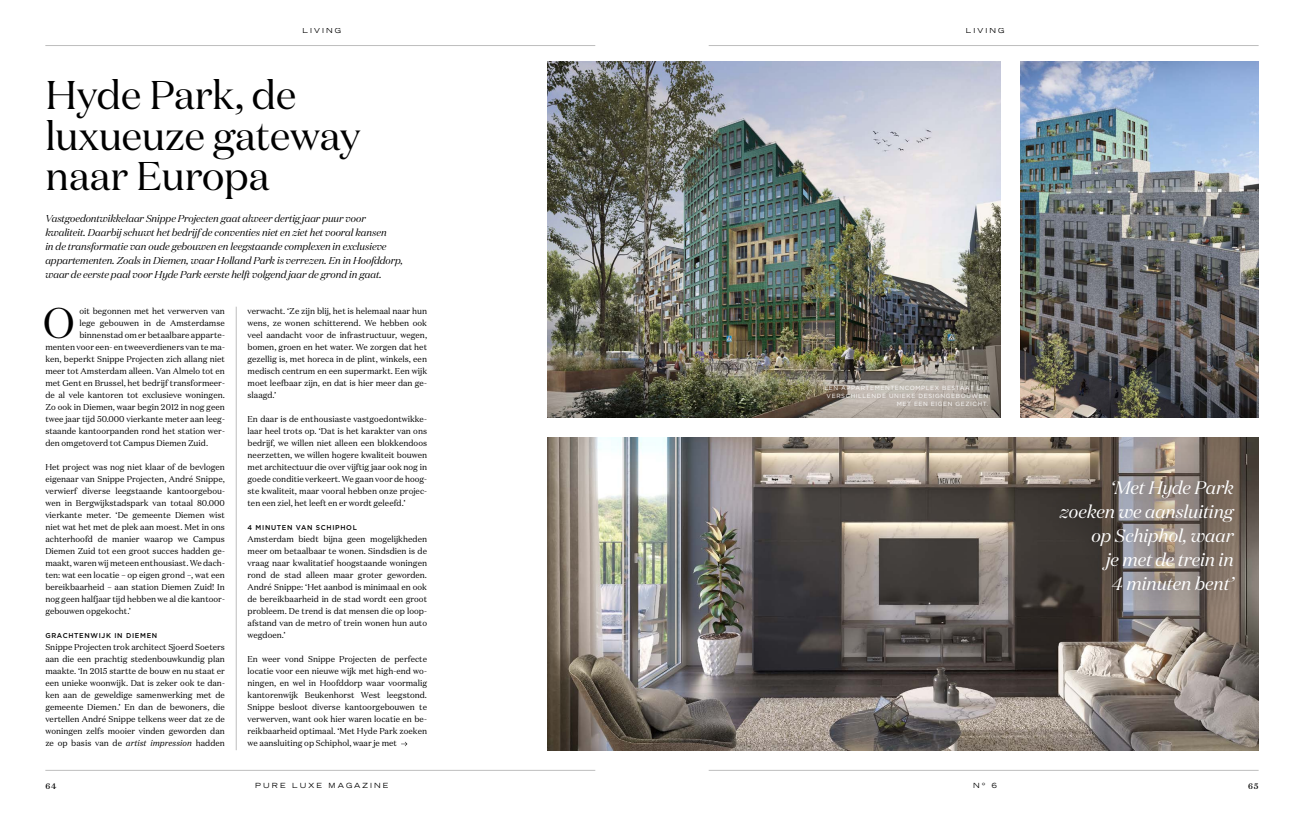
<style>
.page{position:relative;width:1304px;height:823px;background:#fff}
.page>*{position:absolute;margin:0;border:0;box-sizing:border-box;transform-origin:0 0}
.t1{font:42.8px "Domaine Display";color:#000}
.t2{font:40px/40px "Domaine Display";color:#000}
.t3{font:italic 18px/24px "Domaine Display";color:#fff;text-align:right}
.t4{font:italic 10px/14px "Domaine Display";color:#000}
.t5{font:8.5px/12px "Domaine Text";color:#000;text-align:justify}
.t6{font:500 8px "Domaine Text";color:#000}
.t7{font:500 7px "Gotham";letter-spacing:.1em;color:#000}
.t8{font:expanded 7px "Trade Gothic LT";letter-spacing:.3em;color:#000}
.t9{font:6px/8px "Gotham";letter-spacing:.1em;color:#fff;text-align:right}
.s1{font-style:italic}
</style>
<div class="page">
<hr style="left:709px;top:769px;width:550px;height:1px;background:#bebebe">
<hr style="left:45px;top:769px;width:550px;height:1px;background:#bebebe">
<hr style="left:709px;top:45px;width:550px;height:1px;background:#bebebe">
<hr style="left:45px;top:45px;width:550px;height:1px;background:#bebebe">
<svg style="left:401px;top:741px;width:6px;height:4px"></svg>
<img style="left:548px;top:61px;width:452px;height:356px">
<img style="left:1020px;top:61px;width:239px;height:356px">
<img style="left:548px;top:437px;width:711px;height:312px">
<hr style="left:236px;top:306px;width:1px;height:443px;background:#bebebe">
<svg style="left:1038px;top:457px;width:219px;height:157px"></svg>
<p class="t8" style="left:302px;top:26px;width:40px">LIVING</p>
<p class="t8" style="left:966px;top:26px;width:40px">LIVING</p>
<h2 class="t2" style="left:45px;top:75px;width:316px">Hyde Park, de luxueuze gateway naar Europa</h2>
<p class="t4" style="left:45px;top:211px;width:359px">Vastgoedontwikkelaar Snippe Projecten gaat alweer dertig jaar puur voor kwaliteit. Daarbij schuwt het bedrijf de conventies niet en ziet het vooral kansen<br>in de transformatie van oude gebouwen en leegstaande complexen in exclusieve appartementen. Zoals in Diemen, waar Holland Park is verrezen. En in Hoofddorp, waar de eerste paal voor Hyde Park eerste helft volgend jaar de grond in gaat.</p>
<p class="t5" style="left:248px;top:304px;width:181px">verwacht. ‘Ze zijn blij, het is helemaal naar hun wens, ze wonen schitterend. We hebben ook veel aandacht voor de infrastructuur, wegen, bomen, groen en het water. We zorgen dat het gezellig is, met horeca in de plint, winkels, een medisch centrum en een supermarkt. Een wijk moet leefbaar zijn, en dat is hier meer dan ge&shy;slaagd.’</p>
<p class="t5" style="left:248px;top:412px;width:181px">En daar is de enthousiaste vastgoedontwikke&shy;laar heel trots op. ‘Dat is het karakter van ons bedrijf, we willen niet alleen een blokkendoos neerzetten, we willen hogere kwaliteit bouwen met architectuur die over vijftig jaar ook nog in goede conditie verkeert. We gaan voor de hoog&shy;ste kwaliteit, maar vooral hebben onze projec&shy;ten een ziel, het leeft en er wordt geleefd.’</p>
<p class="t7" style="left:248px;top:522px;width:111px">4 MINUTEN VAN SCHIPHOL</p>
<p class="t5" style="left:248px;top:532px;width:181px">Amsterdam biedt bijna geen mogelijkheden meer om betaalbaar te wonen. Sindsdien is de vraag naar kwalitatief hoogstaande woningen rond de stad alleen maar groter geworden.<br>André Snippe: ‘Het aanbod is minimaal en ook de bereikbaarheid in de stad wordt een groot probleem. De trend is dat mensen die op loop&shy;afstand van de metro of trein wonen hun auto wegdoen.’</p>
<p class="t5" style="left:248px;top:652px;width:181px">En weer vond Snippe Projecten de perfecte locatie voor een nieuwe wijk met high-end wo&shy;ningen, en wel in Hoofddorp waar voormalig kantorenwijk Beukenhorst West leegstond.<br>Snippe besloot diverse kantoorgebouwen te verwerven, want ook hier waren locatie en be&shy;reikbaarheid optimaal. ‘Met Hyde Park zoeken we aansluiting op Schiphol, waar je met</p>
<h1 class="t1" style="left:44px;top:296px;width:33px">O</h1>
<p class="t5" style="left:79px;top:304px;width:147px">oit begonnen met het verwerven van</p>
<p class="t5" style="left:79px;top:316px;width:147px">lege gebouwen in de Amsterdamse</p>
<p class="t5" style="left:79px;top:328px;width:147px">binnenstad om er betaalbare apparte-</p>
<p class="t5" style="left:45px;top:340px;width:181px">menten voor een- en tweeverdieners van te ma-</p>
<p class="t5" style="left:45px;top:352px;width:181px">ken, beperkt Snippe Projecten zich allang niet</p>
<p class="t5" style="left:45px;top:364px;width:181px">meer tot Amsterdam alleen. Van Almelo tot en</p>
<p class="t5" style="left:45px;top:376px;width:181px">met Gent en Brussel, het bedrijf transformeer-</p>
<p class="t5" style="left:45px;top:388px;width:181px">de al vele kantoren tot exclusieve woningen.</p>
<p class="t5" style="left:45px;top:400px;width:181px">Zo ook in Diemen, waar begin 2012 in nog geen</p>
<p class="t5" style="left:45px;top:412px;width:181px">twee jaar tijd 50.000 vierkante meter aan leeg-</p>
<p class="t5" style="left:45px;top:424px;width:181px">staande kantoorpanden rond het station wer-</p>
<p class="t5" style="left:45px;top:436px;width:164px">den omgetoverd tot Campus Diemen Zuid.</p>
<p class="t5" style="left:45px;top:460px;width:181px">Het project was nog niet klaar of de bevlogen eigenaar van Snippe Projecten, André Snippe, verwierf diverse leegstaande kantoorgebou&shy;wen in Bergwijkstadspark van totaal 80.000 vierkante meter. ‘De gemeente Diemen wist niet wat het met de plek aan moest. Met in ons achterhoofd de manier waarop we Campus Diemen Zuid tot een groot succes hadden ge&shy;maakt, waren wij meteen enthousiast. We dach&shy;ten: wat een locatie – op eigen grond –, wat een bereikbaarheid – aan station Diemen Zuid! In nog geen halfjaar tijd hebben we al die kantoor&shy;gebouwen opgekocht.’</p>
<p class="t7" style="left:45px;top:630px;width:113px">GRACHTENWIJK IN DIEMEN</p>
<p class="t5" style="left:45px;top:640px;width:181px">Snippe Projecten trok architect Sjoerd Soeters aan die een prachtig stedenbouwkundig plan maakte. ‘In 2015 startte de bouw en nu staat er een unieke woonwijk. Dat is zeker ook te dan&shy;ken aan de geweldige samenwerking met de gemeente Diemen.’ En dan de bewoners, die vertellen André Snippe telkens weer dat ze de woningen zelfs mooier vinden geworden dan ze op basis van de <span class="s1">artist impression</span> hadden</p>
<p class="t9" style="left:824px;top:383px;width:165px">EEN APPARTEMENTENCOMPLEX BESTAAT UIT<br>VERSCHILLENDE UNIEKE DESIGNGEBOUWEN<br>MET EEN EIGEN GEZICHT.</p>
<h3 class="t3" style="left:1060px;top:475px;width:175px">‘Met Hyde Park zoeken we aansluiting op Schiphol, waar<br>je met de trein in<br>4 minuten bent’</h3>
<p class="t6" style="left:45px;top:780px;width:12px">64</p>
<p class="t8" style="left:255px;top:780px;width:135px">PURE LUXE MAGAZINE</p>
<p class="t8" style="left:973px;top:780px;width:25px">N º 6</p>
<p class="t6" style="left:1248px;top:780px;width:12px">65</p>
</div>
